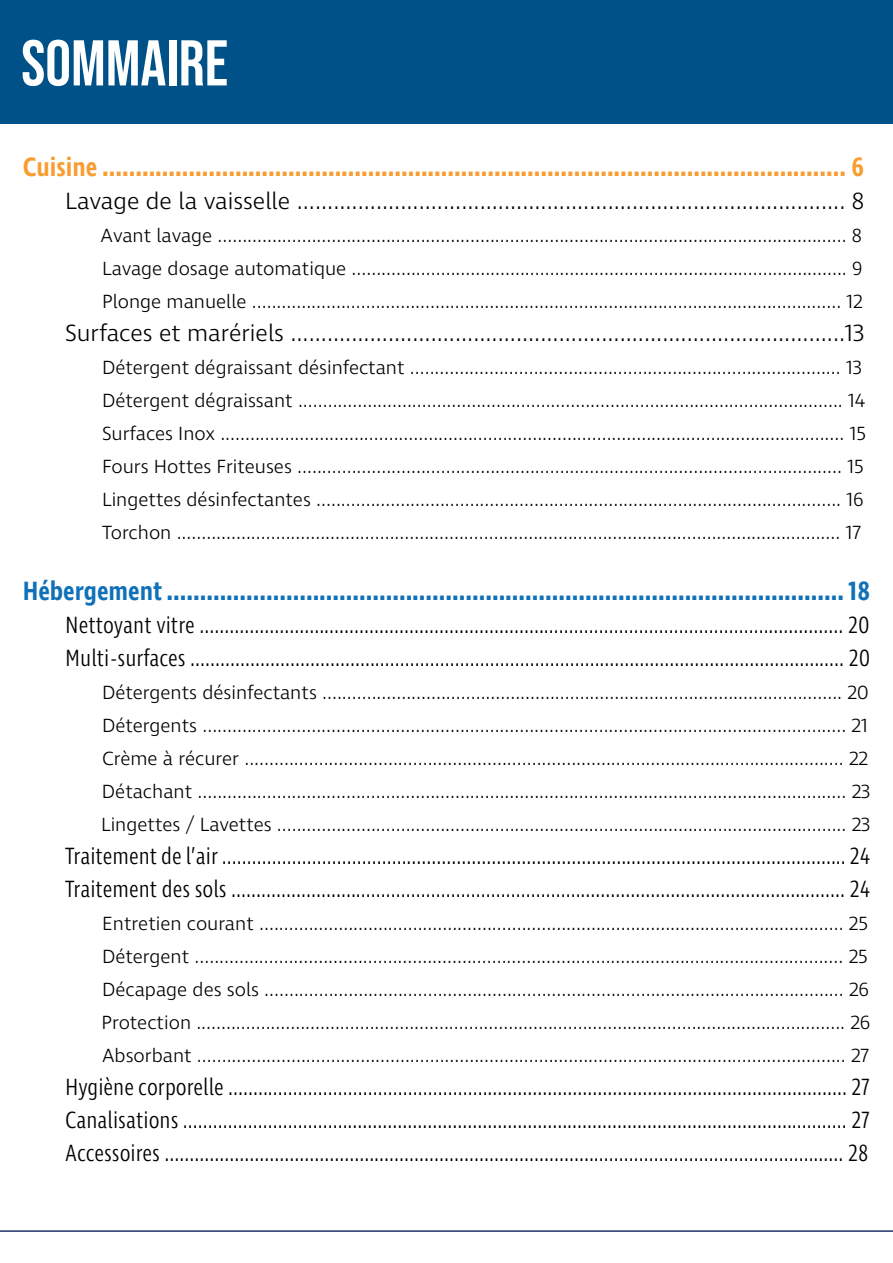
<style>
.page{position:relative;width:893px;height:1263px;background:#fff}
.page>*{position:absolute;margin:0;border:0;box-sizing:border-box;transform-origin:0 0}
.t1{font:64.5px "Bebas Neue";color:#fff}
.t2{font:600 27px "Ingra Cd";color:#f89d31}
.t3{font:600 27px "Ingra Cd";color:#1071b8}
.t4{font:300 24px/33px "Ingra Cd";color:#000}
.t5{font:300 24px "Ingra";color:#000}
.t6{font:300 19.5px/33px "Ingra";color:#000}
</style>
<div class="page">
<hr style="left:0;top:1230px;width:893px;height:2px;background:#213065">
<div style="left:0;top:0;width:893px;height:123px;background:#005187"></div>
<h1 class="t1" style="left:21px;top:27px;width:208px">SOMMAIRE</h1>
<h2 class="t2" style="left:23px;top:150px;width:843px">Cuisine ................................................................................................................ 6</h2>
<p class="t5" style="left:65px;top:186px;width:801px">Lavage de la vaisselle .......................................................................................... 8</p>
<p class="t6" style="left:100px;top:220px;width:764px;text-align:justify">Avant lavage ............................................................................................................................... 8<br>Lavage dosage automatique .................................................................................................... 9<br>Plonge manuelle ....................................................................................................................... 12</p>
<p class="t5" style="left:65px;top:318px;width:800px">Surfaces et marériels ...........................................................................................13</p>
<p class="t6" style="left:102px;top:352px;width:765px">Détergent dégraissant désinfectant ....................................................................................... 13<br>Détergent dégraissant .............................................................................................................. 14<br>Surfaces Inox .............................................................................................................................. 15<br>Fours Hottes Friteuses .............................................................................................................. 15<br>Lingettes désinfectantes .......................................................................................................... 16<br>Torchon ...................................................................................................................................... 17</p>
<h2 class="t3" style="left:23px;top:574px;width:849px">Hébergement ...................................................................................................... 18</h2>
<p class="t4" style="left:65px;top:610px;width:807px">Nettoyant vitre ................................................................................................................................. 20<br>Multi-surfaces ................................................................................................................................... 20</p>
<p class="t6" style="left:101px;top:677px;width:771px">Détergents désinfectants ......................................................................................................... 20<br>Détergents .................................................................................................................................. 21<br>Crème à récurer ......................................................................................................................... 22<br>Détachant ................................................................................................................................... 23<br>Lingettes / Lavettes ................................................................................................................... 23</p>
<p class="t4" style="left:65px;top:841px;width:807px">Traitement de l’air ............................................................................................................................. 24<br>Traitement des sols ........................................................................................................................... 24</p>
<p class="t6" style="left:101px;top:908px;width:770px">Entretien courant ...................................................................................................................... 25<br>Détergent ................................................................................................................................... 25<br>Décapage des sols ..................................................................................................................... 26<br>Protection ................................................................................................................................... 26<br>Absorbant ................................................................................................................................... 27</p>
<p class="t4" style="left:65px;top:1072px;width:807px;text-align:justify">Hygiène corporelle ............................................................................................................................ 27<br>Canalisations ..................................................................................................................................... 27<br>Accessoires ........................................................................................................................................ 28</p>
</div>
